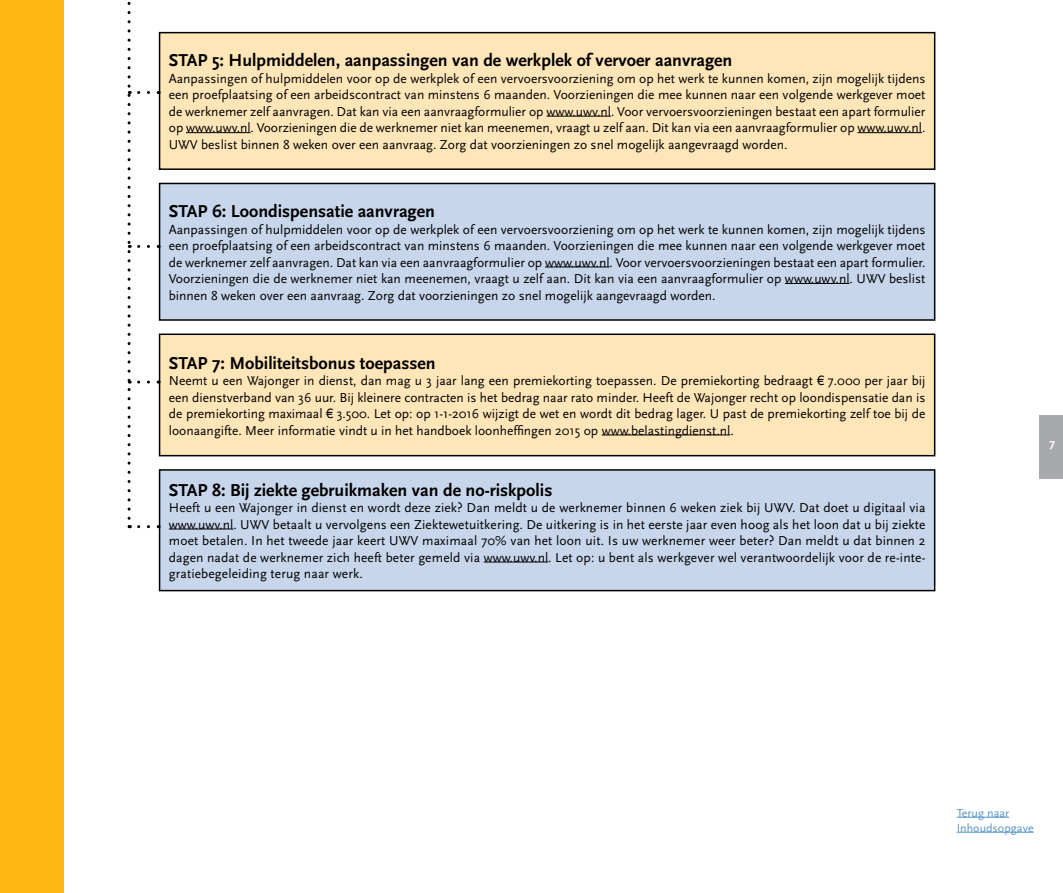
<style>
.page{position:relative;width:1063px;height:893px;background:#fff}
.page>*{position:absolute;margin:0;border:0;box-sizing:border-box;transform-origin:0 0}
.t1{font:700 18px "Scala Sans";color:#000}
.t2{font:13.5px/16.5px "Scala Sans";color:#000;text-align:justify}
.t3{font:12px/15px "Scala Sans";color:#5693c8}
.t4{font:700 12px "Scala Sans";color:#fff}
.s1{font-family:"Andale Mono"}
</style>
<div class="page">
<div style="left:1040px;top:415px;width:23px;height:63px;background:#a7a9ac"></div>
<div style="left:160px;top:33px;width:775px;height:136px;background:#ffe6b9"></div>
<hr style="left:546px;top:116px;width:65px;height:1px;background:#000">
<hr style="left:186px;top:132px;width:65px;height:1px;background:#000">
<hr style="left:857px;top:132px;width:65px;height:1px;background:#000">
<div style="left:159px;top:32px;width:776px;height:138px;border:2px solid #000"></div>
<div style="left:160px;top:183px;width:775px;height:137px;background:#c8d6eb"></div>
<hr style="left:545px;top:267px;width:65px;height:1px;background:#000">
<hr style="left:785px;top:283px;width:65px;height:1px;background:#000">
<div style="left:159px;top:183px;width:776px;height:138px;border:2px solid #000"></div>
<div style="left:160px;top:334px;width:775px;height:122px;background:#ffe6b9"></div>
<hr style="left:602px;top:435px;width:128px;height:1px;background:#000">
<div style="left:159px;top:333px;width:776px;height:123px;border:2px solid #000"></div>
<div style="left:160px;top:470px;width:775px;height:121px;background:#c8d6eb"></div>
<hr style="left:169px;top:529px;width:64px;height:1px;background:#000">
<hr style="left:484px;top:562px;width:64px;height:1px;background:#000">
<div style="left:159px;top:469px;width:776px;height:122px;border:2px solid #000"></div>
<svg style="left:128px;top:1px;width:21px;height:527px"></svg>
<div style="left:0;top:0;width:64px;height:893px;background:#fdb614"></div>
<hr style="left:957px;top:817px;width:52px;height:1px;background:#5693c8">
<hr style="left:957px;top:832px;width:77px;height:1px;background:#5693c8">
<h1 class="t1" style="left:169px;top:51px;width:565px">STAP 5: Hulpmiddelen, aanpassingen van de werkplek of vervoer aanvragen</h1>
<p class="t2" style="left:169px;top:70px;width:758px">Aanpassingen of hulpmiddelen voor op de werkplek of een vervoersvoorziening om op het werk te kunnen komen, zijn mogelijk tijdens een proefplaatsing of een arbeidscontract van minstens 6 maanden. Voorzieningen die mee kunnen naar een volgende werkgever moet de werknemer zelf aanvragen. Dat kan via een aanvraagformulier op www.uwv.nl. Voor vervoersvoorzieningen bestaat een apart formulier op www.uwv.nl. Voorzieningen die de werknemer niet kan meenemen, vraagt u zelf aan. Dit kan via een aanvraagformulier op www.uwv.nl.<br>UWV beslist binnen 8 weken over een aanvraag. Zorg dat voorzieningen zo snel mogelijk aangevraagd worden.</p>
<h1 class="t1" style="left:169px;top:202px;width:268px">STAP 6: Loondispensatie aanvragen</h1>
<p class="t2" style="left:169px;top:221px;width:758px">Aanpassingen of hulpmiddelen voor op de werkplek of een vervoersvoorziening om op het werk te kunnen komen, zijn mogelijk tijdens een proefplaatsing of een arbeidscontract van minstens 6 maanden. Voorzieningen die mee kunnen naar een volgende werkgever moet de werknemer zelf aanvragen. Dat kan via een aanvraagformulier op www.uwv.nl. Voor vervoersvoorzieningen bestaat een apart formulier.<br>Voorzieningen die de werknemer niet kan meenemen, vraagt u zelf aan. Dit kan via een aanvraagformulier op www.uwv.nl. UWV beslist binnen 8 weken over een aanvraag. Zorg dat voorzieningen zo snel mogelijk aangevraagd worden.</p>
<h1 class="t1" style="left:169px;top:353px;width:268px">STAP 7: Mobiliteitsbonus toepassen</h1>
<p class="t2" style="left:169px;top:373px;width:758px">N eemt u een Wajonger in dienst, dan mag u 3 jaar lang een premiekorting toepassen. De premiekorting bedraagt <span class="s1">€</span> 7.000 per jaar bij een dienstverband van 36 uur. Bij kleinere contracten is het bedrag naar rato minder. H eeft de Wajonger recht op loondispensatie dan is de premiekorting maximaal <span class="s1">€</span> 3.500. Let op: op 1-1-2016 wijzigt de wet en wordt dit bedrag lager. U past de premiekorting zelf toe bij de loonaangifte. Meer informatie vindt u in het handboek loonheffingen 2015 op www.belastingdienst.nl.</p>
<h1 class="t1" style="left:169px;top:480px;width:385px">STAP 8: Bij ziekte gebruikmaken van de no-riskpolis</h1>
<p class="t2" style="left:169px;top:500px;width:758px">H eeft u een Wajonger in dienst en wordt deze ziek? Dan meldt u de werknemer binnen 6 weken ziek bij UWV. Dat doet u digitaal via www.uwv.nl. UWV betaalt u vervolgens een Ziektewetuitkering. De uitkering is in het eerste jaar even hoog als het loon dat u bij ziekte moet betalen. I n het tweede jaar keert UWV maximaal 70% van het loon uit. I s uw werknemer weer beter? Dan meldt u dat binnen 2 dagen nadat de werknemer zich heeft beter gemeld via www.uwv.nl. Let op: u bent als werkgever wel verantwoordelijk voor de re-inte&shy;gratiebegeleiding terug naar werk.</p>
<p class="t4" style="left:1050px;top:436px;width:7px">7</p>
<p class="t3" style="left:957px;top:806px;width:78px">Terug naar<br>I nhoudsopgave</p>
</div>
